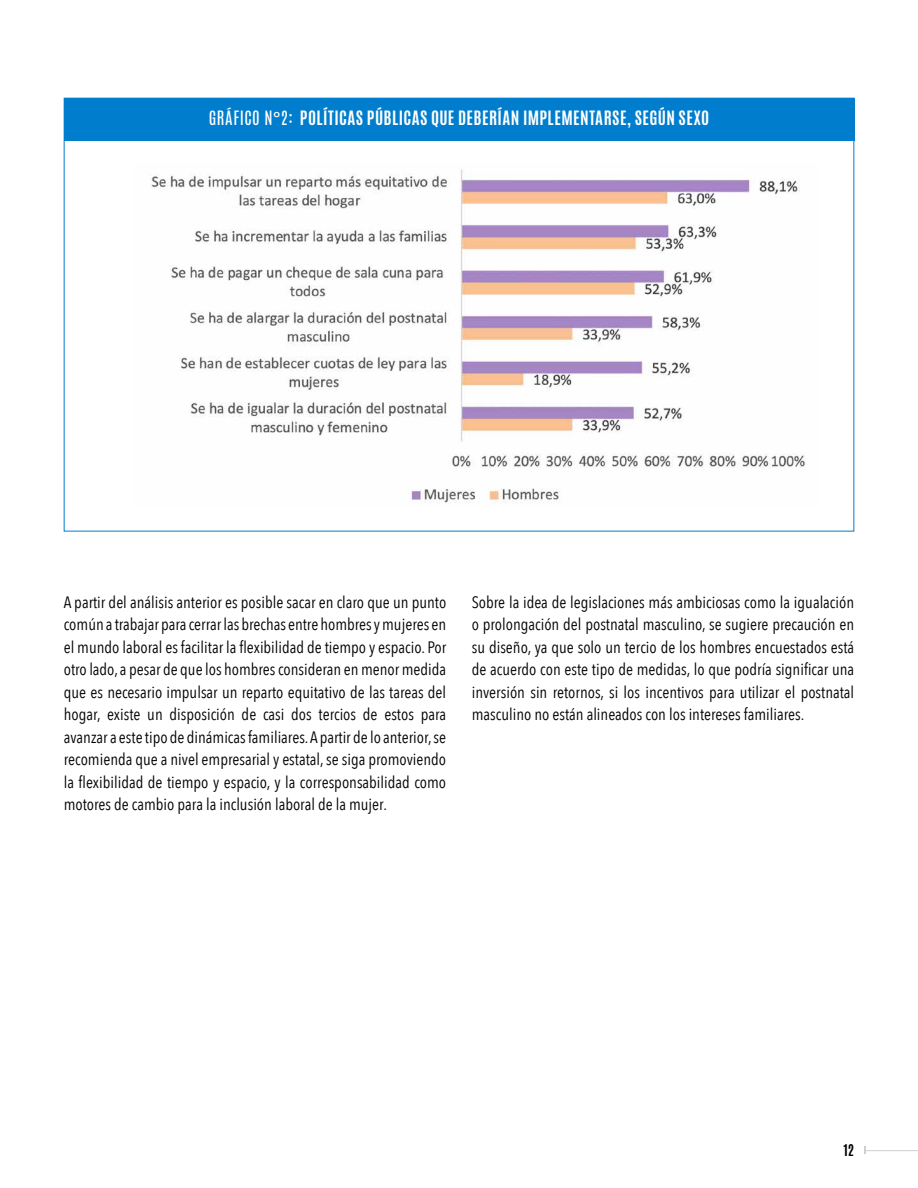
<style>
.page{position:relative;width:918px;height:1188px;background:#fff}
.page>*{position:absolute;margin:0;border:0;box-sizing:border-box;transform-origin:0 0}
.t1{font:16.5px/22.5px "Avenir Next Condensed";color:#000;text-align:justify}
.t2{font:700 16.5px "Antonio";letter-spacing:.03em;color:#fff}
.t3{font:700 13.5px "Antonio";color:#000}
.s1{font-weight:400}
</style>
<div class="page">
<svg style="left:63px;top:97px;width:792px;height:435px"></svg>
<div style="left:64px;top:98px;width:790px;height:42px;background:#007ecd"></div>
<img style="left:135px;top:163px;width:684px;height:344px">
<hr style="left:865px;top:1150px;width:53px;height:1px;background:#cecfd4">
<svg style="left:864px;top:1147px;width:2px;height:7px"></svg>
<p class="t2" style="left:209px;top:105px;width:502px"><span class="s1">GRÁFICO N°2:</span> POLÍTICAS PÚBLICAS QUE DEBERÍAN IMPLEMENTARSE, SEGÚN SEXO</p>
<p class="t1" style="left:64px;top:590px;width:384px">A partir del análisis anterior es posible sacar en claro que un punto común a trabajar para cerrar las brechas entre hombres y mujeres en el mundo laboral es facilitar la flexibilidad de tiempo y espacio. Por otro lado, a pesar de que los hombres consideran en menor medida que es necesario impulsar un reparto equitativo de las tareas del hogar, existe un disposición de casi dos tercios de estos para avanzar a este tipo de dinámicas familiares. A partir de lo anterior, se recomienda que a nivel empresarial y estatal, se siga promoviendo la flexibilidad de tiempo y espacio, y la corresponsabilidad como motores de cambio para la inclusión laboral de la mujer.</p>
<p class="t1" style="left:472px;top:590px;width:384px">Sobre la idea de legislaciones más ambiciosas como la igualación o prolongación del postnatal masculino, se sugiere precaución en su diseño, ya que solo un tercio de los hombres encuestados está de acuerdo con este tipo de medidas, lo que podría significar una inversión sin retornos, si los incentivos para utilizar el postnatal masculino no están alineados con los intereses familiares.</p>
<p class="t3" style="left:843px;top:1140px;width:12px">12</p>
</div>
